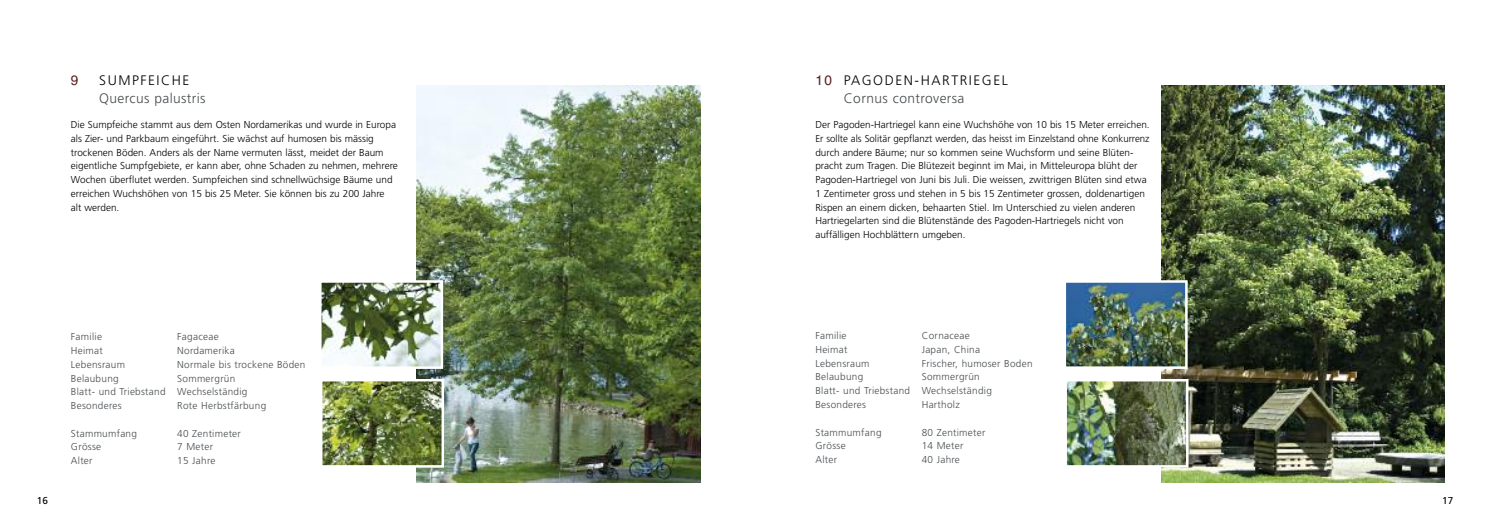
<style>
.page{position:relative;width:1489px;height:525px;background:#fff}
.page>*{position:absolute;margin:0;border:0;box-sizing:border-box;transform-origin:0 0}
.t1{font:300 13.75px/18.8px "Frutiger";letter-spacing:.04em;color:#000}
.t2{font:300 13.75px "Frutiger";letter-spacing:.03em;color:#474b4e}
.t3{font:300 13.75px "Frutiger";letter-spacing:.11em;color:#000}
.t4{font:13.75px "Helvetica";color:#55221f}
.t5{font:300 10px/13.8px "Frutiger";color:#000}
.t6{font:300 10px/13.8px "Frutiger";letter-spacing:.03em;color:#474b4e}
.t7{font:10px "Frutiger";color:#000}
.s1{font-family:"Helvetica";font-weight:400;color:#55221f}
.s2{color:#474b4e}
</style>
<div class="page">
<img style="left:1161px;top:86px;width:283px;height:396px">
<img style="left:1066px;top:283px;width:118px;height:83px">
<div style="left:1063px;top:280px;width:124px;height:89px;border:2px solid #fff"></div>
<img style="left:1067px;top:382px;width:118px;height:82px">
<div style="left:1064px;top:379px;width:124px;height:88px;border:2px solid #fff"></div>
<img style="left:416px;top:86px;width:284px;height:396px">
<img style="left:322px;top:283px;width:118px;height:83px">
<div style="left:319px;top:280px;width:124px;height:89px;border:2px solid #fff"></div>
<img style="left:323px;top:382px;width:118px;height:82px">
<div style="left:320px;top:379px;width:124px;height:88px;border:2px solid #fff"></div>
<h1 class="t4" style="left:71px;top:72px;width:9px">9</h1>
<h1 class="t3" style="left:99px;top:74px;width:92px">SUMPFEICHE</h1>
<h1 class="t2" style="left:99px;top:93px;width:108px">Quercus palustris</h1>
<p class="t5" style="left:71px;top:118px;width:328px">Die Sumpfeiche stammt aus dem Osten Nordamerikas und wurde in Europa als Zier- und Parkbaum eingeführt. Sie wächst auf humosen bis mässig trockenen Böden. Anders als der Name vermuten lässt, meidet der Baum eigentliche Sumpfgebiete, er kann aber, ohne Schaden zu nehmen, mehrere Wochen überflutet werden. Sumpfeichen sind schnellwüchsige Bäume und erreichen Wuchshöhen von 15 bis 25 Meter. Sie können bis zu 200 Jahre<br>alt werden.</p>
<p class="t7" style="left:37px;top:496px;width:13px">16</p>
<p class="t6" style="left:71px;top:330px;width:33px">Familie</p>
<p class="t6" style="left:177px;top:330px;width:43px">Fagaceae</p>
<p class="t6" style="left:71px;top:344px;width:33px">Heimat</p>
<p class="t6" style="left:177px;top:344px;width:59px">Nordamerika</p>
<p class="t6" style="left:71px;top:358px;width:56px">Lebensraum</p>
<p class="t6" style="left:177px;top:358px;width:130px">Normale bis trockene Böden</p>
<p class="t6" style="left:71px;top:372px;width:49px">Belaubung</p>
<p class="t6" style="left:71px;top:372px;width:178px;text-indent:106px">Sommergrün<br>Blatt- und Triebstand Wechselständig<br>Besonderes</p>
<p class="t6" style="left:177px;top:399px;width:90px">Rote Herbstfärbung</p>
<p class="t6" style="left:71px;top:427px;width:68px">Stammumfang</p>
<p class="t6" style="left:177px;top:427px;width:65px">40 Zentimeter</p>
<p class="t6" style="left:71px;top:440px;width:32px">Grösse</p>
<p class="t6" style="left:177px;top:440px;width:37px">7 Meter</p>
<p class="t6" style="left:71px;top:454px;width:23px">Alter</p>
<p class="t6" style="left:177px;top:454px;width:40px">15 Jahre</p>
<h1 class="t1" style="left:843px;top:71px;width:166px;text-indent:-28px"><span class="s1">10</span> PAGODEN-HARTRIEGEL<br><span class="s2">Cornus controversa</span></h1>
<p class="t5" style="left:815px;top:118px;width:336px">Der Pagoden-Hartriegel kann eine Wuchshöhe von 10 bis 15 Meter erreichen.<br>Er sollte als Solitär gepflanzt werden, das heisst im Einzelstand ohne Konkurrenz durch andere Bäume; nur so kommen seine Wuchsform und seine Blüten&shy;pracht zum Tragen. Die Blütezeit beginnt im Mai, in Mitteleuropa blüht der Pagoden-Hartriegel von Juni bis Juli. Die weissen, zwittrigen Blüten sind etwa 1 Zentimeter gross und stehen in 5 bis 15 Zentimeter grossen, doldenartigen Rispen an einem dicken, behaarten Stiel. Im Unterschied zu vielen anderen Hartriegelarten sind die Blütenstände des Pagoden-Hartriegels nicht von auffälligen Hochblättern umgeben.</p>
<p class="t6" style="left:815px;top:329px;width:33px">Familie</p>
<p class="t6" style="left:921px;top:329px;width:49px">Cornaceae</p>
<p class="t6" style="left:815px;top:343px;width:33px">Heimat</p>
<p class="t6" style="left:921px;top:343px;width:60px">Japan, China</p>
<p class="t6" style="left:815px;top:357px;width:56px">Lebensraum</p>
<p class="t6" style="left:921px;top:357px;width:112px">Frischer, humoser Boden</p>
<p class="t6" style="left:815px;top:370px;width:49px">Belaubung</p>
<p class="t6" style="left:815px;top:370px;width:178px;text-indent:106px">Sommergrün<br>Blatt- und Triebstand Wechselständig<br>Besonderes</p>
<p class="t6" style="left:921px;top:398px;width:40px">Hartholz</p>
<p class="t6" style="left:815px;top:425px;width:68px">Stammumfang</p>
<p class="t6" style="left:921px;top:425px;width:65px">80 Zentimeter</p>
<p class="t6" style="left:815px;top:439px;width:32px">Grösse</p>
<p class="t6" style="left:921px;top:439px;width:43px">14 Meter</p>
<p class="t6" style="left:815px;top:453px;width:23px">Alter</p>
<p class="t6" style="left:921px;top:453px;width:40px">40 Jahre</p>
<p class="t7" style="left:1441px;top:496px;width:13px">17</p>
</div>
